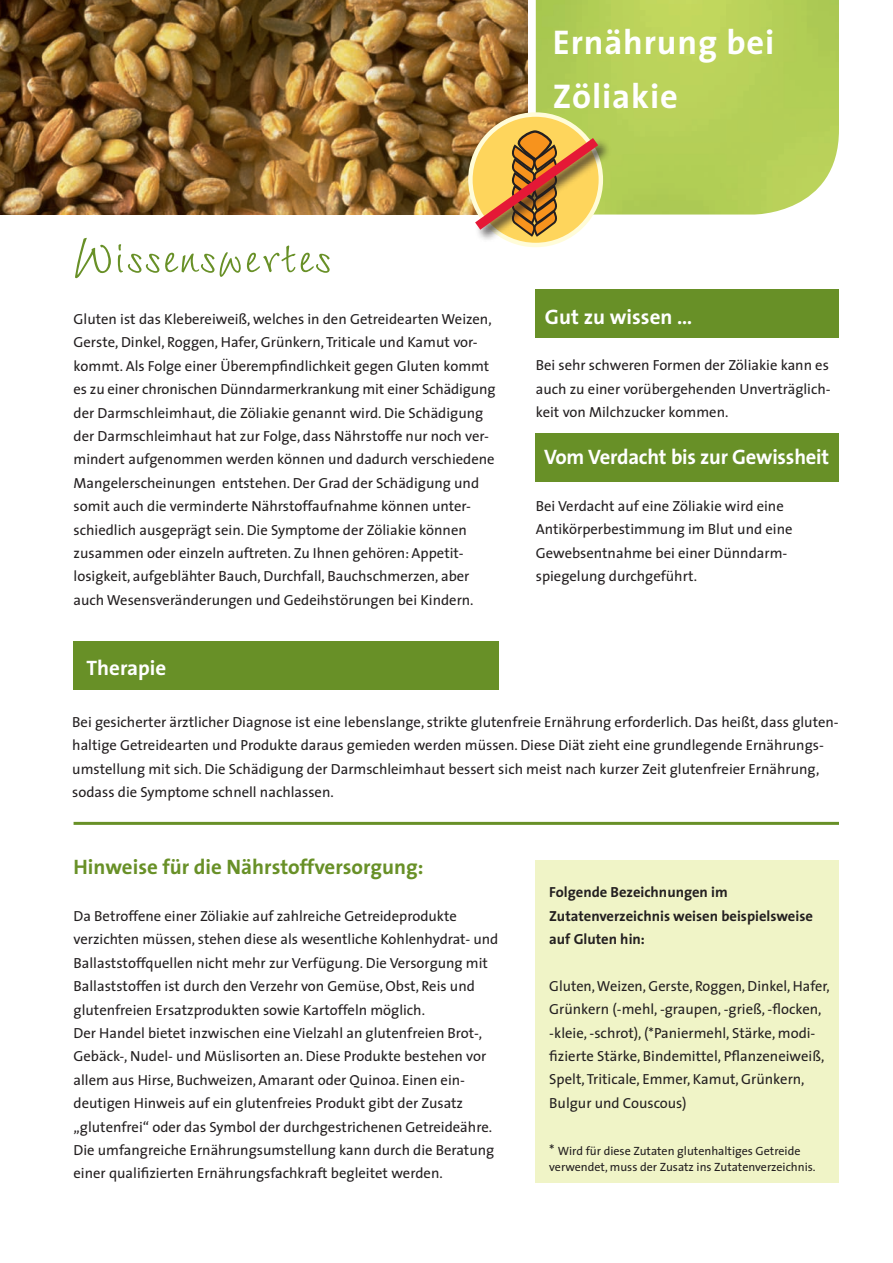
<style>
.page{position:relative;width:893px;height:1263px;background:#fff}
.page>*{position:absolute;margin:0;border:0;box-sizing:border-box;transform-origin:0 0}
.t1{font:67.5px "Wiesbaden Swing LT Std";letter-spacing:.025em;color:#689027}
.t2{font:700 34.5px/54px "The Sans";letter-spacing:.025em;color:#fff}
.t3{font:700 21px "The Sans";letter-spacing:-.01em;color:#fff}
.t4{font:700 21px "The Sans";color:#689027}
.t5{font:14.7px/23.4px "The Sans";color:#231f20}
.t6{font:700 14.7px/23.4px "The Sans";color:#231f20}
.t7{font:12px/16.5px "The Sans";color:#231f20}
.s1{font-size:14.7px}
</style>
<div class="page">
<div style="left:74px;top:642px;width:425px;height:48px;background:#689027"></div>
<div style="left:536px;top:434px;width:303px;height:48px;background:#689027"></div>
<div style="left:536px;top:860px;width:303px;height:323px;background:#f0f4c7"></div>
<img style="left:536px;top:0;width:303px;height:215px">
<img style="left:0;top:0;width:527px;height:215px">
<div style="left:536px;top:289px;width:303px;height:48px;background:#689027"></div>
<hr style="left:74px;top:822px;width:765px;height:3px;background:#689027">
<svg style="left:470px;top:115px;width:131px;height:130px"></svg>
<div style="left:474px;top:137px;width:137px;height:106px;background:#231f20;opacity:.75"></div>
<svg style="left:465px;top:129px;width:143px;height:109px;background:#d6a559"></svg>
<h2 class="t2" style="left:553px;top:14px;width:223px">Ernährung bei<br>Zöliakie</h2>
<h1 class="t1" style="left:74px;top:219px;width:259px">Wissenswertes</h1>
<p class="t5" style="left:74px;top:307px;width:423px">Gluten ist das Klebereiweiß, welches in den Getreidearten Weizen, Gerste, Dinkel, Roggen, Hafer, Grünkern, Triticale und Kamut vor&shy;kommt. Als Folge einer Überempfindlichkeit gegen Gluten kommt es zu einer chronischen Dünndarmerkrankung mit einer Schädigung der Darmschleimhaut, die Zöliakie genannt wird. Die Schädigung der Darmschleimhaut hat zur Folge, dass Nährstoffe nur noch ver&shy;mindert aufgenommen werden können und dadurch verschiedene Mangelerscheinungen entstehen. Der Grad der Schädigung und somit auch die verminderte Nährstoffaufnahme können unter&shy;schiedlich ausgeprägt sein. Die Symptome der Zöliakie können zusammen oder einzeln auftreten. Zu Ihnen gehören: Appetit&shy;losigkeit, aufgeblähter Bauch, Durchfall, Bauchschmerzen, aber auch Wesensveränderungen und Gedeihstörungen bei Kindern.</p>
<h3 class="t3" style="left:87px;top:650px;width:81px">Therapie</h3>
<h3 class="t3" style="left:545px;top:299px;width:149px">Gut zu wissen …</h3>
<p class="t5" style="left:536px;top:353px;width:296px">Bei sehr schweren Formen der Zöliakie kann es auch zu einer vorübergehenden Unverträglich&shy;keit von Milchzucker kommen.</p>
<h3 class="t3" style="left:544px;top:439px;width:287px">Vom Verdacht bis zur Gewissheit</h3>
<p class="t5" style="left:536px;top:494px;width:258px">Bei Verdacht auf eine Zöliakie wird eine Antikörperbestimmung im Blut und eine Gewebsentnahme bei einer Dünndarm&shy;spiegelung durchgeführt.</p>
<p class="t5" style="left:72px;top:710px;width:768px">Bei gesicherter ärztlicher Diagnose ist eine lebenslange, strikte glutenfreie Ernährung erforderlich. Das heißt, dass gluten&shy;haltige Getreidearten und Produkte daraus gemieden werden müssen. Diese Diät zieht eine grundlegende Ernährungs&shy;umstellung mit sich. Die Schädigung der Darmschleimhaut bessert sich meist nach kurzer Zeit glutenfreier Ernährung, sodass die Symptome schnell nachlassen.</p>
<h3 class="t4" style="left:74px;top:849px;width:352px">Hinweise für die Nährstoffversorgung:</h3>
<p class="t5" style="left:74px;top:904px;width:426px">Da Betroffene einer Zöliakie auf zahlreiche Getreideprodukte verzichten müssen, stehen diese als wesentliche Kohlenhydrat- und Ballaststoffquellen nicht mehr zur Verfügung. Die Versorgung mit Ballaststoffen ist durch den Verzehr von Gemüse, Obst, Reis und glutenfreien Ersatzprodukten sowie Kartoffeln möglich.<br>Der Handel bietet inzwischen eine Vielzahl an glutenfreien Brot-, Gebäck-, Nudel- und Müslisorten an. Diese Produkte bestehen vor allem aus Hirse, Buchweizen, Amarant oder Quinoa. Einen ein&shy;deutigen Hinweis auf ein glutenfreies Produkt gibt der Zusatz „glutenfrei“ oder das Symbol der durchgestrichenen Getreideähre.<br>Die umfangreiche Ernährungsumstellung kann durch die Beratung einer qualifizierten Ernährungsfachkraft begleitet werden.</p>
<p class="t6" style="left:549px;top:880px;width:265px">Folgende Bezeichnungen im<br>Zutatenverzeichnis weisen beispielsweise auf Gluten hin:</p>
<p class="t5" style="left:549px;top:973px;width:282px">Gluten, Weizen, Gerste, Roggen, Dinkel, Hafer, Grünkern (-mehl, -graupen, -grieß, -flocken, -kleie, -schrot), (*Paniermehl, Stärke, modi&shy;fizierte Stärke, Bindemittel, Pflanzeneiweiß, Spelt, Triticale, Emmer, Kamut, Grünkern, Bulgur und Couscous)</p>
<p class="t7" style="left:549px;top:1142px;width:268px"><span class="s1">*</span> Wird für diese Zutaten glutenhaltiges Getreide verwendet, muss der Zusatz ins Zutatenverzeichnis.</p>
</div>
